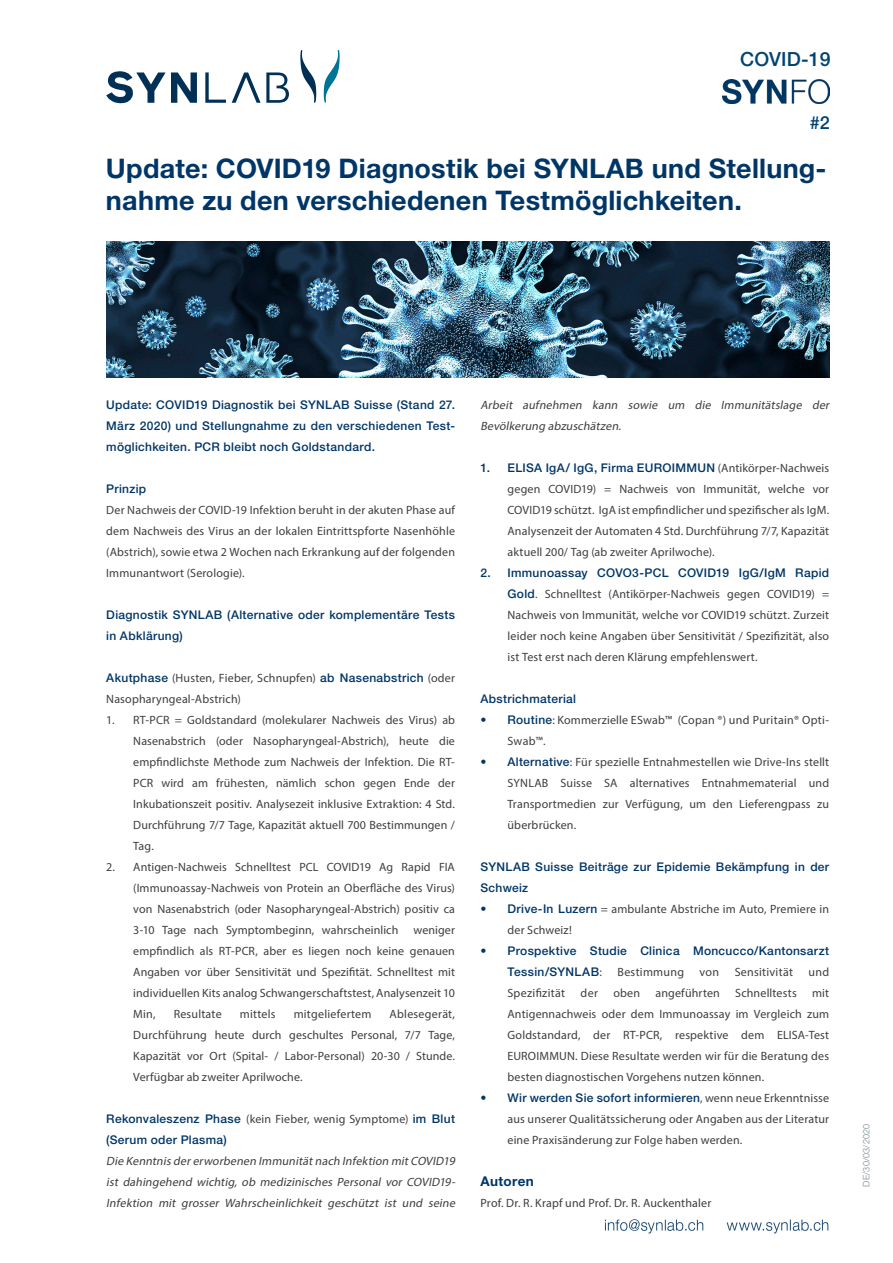
<style>
.page{position:relative;width:893px;height:1263px;background:#fff}
.page>*{position:absolute;margin:0;border:0;box-sizing:border-box;transform-origin:0 0}
.Haupttitel{font:700 27px/31.5px "Helvetica Neue LT Std";letter-spacing:.01em;color:#003667}
.t1{font:500 19.5px "Helvetica Neue LT Std";letter-spacing:.005em;color:#004372}
.t2{font:500 18px "Helvetica Neue LT Std";color:#004372}
.Lauftext{font:700 13.5px "Helvetica Neue LT Std";letter-spacing:.03em;color:#003667}
.Lauftext-2{font:12px/21px "Myriad Pro";letter-spacing:.015em;color:#3e3e3f;text-align:justify}
.Lauftext-3{font:500 12px/21px "Helvetica Neue LT Std";letter-spacing:.025em;color:#003667}
.Lauftext-4{font:italic 12px/21px "Myriad Pro";color:#3e3e3f;text-align:justify}
.t3{font:300 9px "Helvetica Neue LT Std";letter-spacing:.02em;color:#738994}
.s1{font-family:"Helvetica Neue LT Std";font-weight:500;color:#003667}
.s2{font-family:"Myriad Pro";font-weight:400;color:#3e3e3f}
</style>
<div class="page">
<svg style="left:300px;top:50px;width:16px;height:53px"></svg>
<svg style="left:324px;top:50px;width:16px;height:53px"></svg>
<svg style="left:205px;top:72px;width:21px;height:31px"></svg>
<svg style="left:106px;top:71px;width:91px;height:32px"></svg>
<svg style="left:232px;top:72px;width:57px;height:31px"></svg>
<img style="left:604px;top:1219px;width:225px;height:15px">
<img style="left:723px;top:79px;width:106px;height:24px">
<img style="left:106px;top:241px;width:723px;height:137px">
<h2 class="t1" style="left:740px;top:47px;width:92px">COVID-19</h2>
<h3 class="t2" style="left:810px;top:112px;width:22px">#2</h3>
<p class="Haupttitel" style="left:106px;top:152px;width:722px">Update: COVID19 Diagnostik bei SYNLAB und Stellung&shy;nahme zu den verschiedenen Testmöglichkeiten.</p>
<p class="Lauftext-3" style="left:106px;top:394px;width:350px;text-align:justify">Update: COVID19 Diagnostik bei SYNLAB Suisse (Stand 27.<br>März 2020) und Stellungnahme zu den verschiedenen Test&shy;möglichkeiten. PCR bleibt noch Goldstandard.</p>
<p class="Lauftext-3" style="left:106px;top:478px;width:41px">Prinzip</p>
<p class="Lauftext-2" style="left:106px;top:500px;width:350px">Der Nachweis der COVID-19 Infektion beruht in der akuten Phase auf dem Nachweis des Virus an der lokalen Eintrittspforte Nasenhöhle (Abstrich), sowie etwa 2 Wochen nach Erkrankung auf der folgenden Immunantwort (Serologie).</p>
<p class="Lauftext-3" style="left:106px;top:604px;width:350px">Diagnostik SYNLAB (Alternative oder komplementäre Tests in Abklärung)</p>
<p class="Lauftext-2" style="left:106px;top:668px;width:350px"><span class="s1">Akutphase</span> (Husten, Fieber, Schnupfen) <span class="s1">ab Nasenabstrich</span> (oder<br>Nasopharyngeal-Abstrich)</p>
<p class="Lauftext-2" style="left:133px;top:710px;width:323px;text-indent:-27px">1. RT-PCR = Goldstandard (molekularer Nachweis des Virus) ab Nasenabstrich (oder Nasopharyngeal-Abstrich), heute die empfindlichste Methode zum Nachweis der Infektion. Die RT-PCR wird am frühesten, nämlich schon gegen Ende der Inkubationszeit positiv. Analysezeit inklusive Extraktion: 4 Std.<br>Durchführung 7/7 Tage, Kapazität aktuell 700 Bestimmungen / Tag.</p>
<p class="Lauftext-2" style="left:133px;top:857px;width:323px;text-indent:-27px">2. Antigen-Nachweis Schnelltest PCL COVID19 Ag Rapid FIA (Immunoassay-Nachweis von Protein an Oberfläche des Virus) von Nasenabstrich (oder Nasopharyngeal-Abstrich) positiv ca 3-10 Tage nach Symptombeginn, wahrscheinlich</p>
<p class="Lauftext-2" style="left:133px;top:920px;width:323px;text-indent:280px">weniger empfindlich als RT-PCR, aber es liegen noch keine genauen Angaben vor über Sensitivität und Spezifität. Schnelltest mit individuellen Kits analog Schwangerschaftstest, Analysenzeit 10<br>Min,</p>
<p class="Lauftext-2" style="left:174px;top:1004px;width:49px">Resultate</p>
<p class="Lauftext-2" style="left:240px;top:1004px;width:37px">mittels</p>
<p class="Lauftext-2" style="left:294px;top:1004px;width:79px">mitgeliefertem</p>
<p class="Lauftext-2" style="left:133px;top:1004px;width:323px;text-indent:256px">Ablesegerät, Durchführung heute durch geschultes Personal, 7/7 Tage, Kapazität vor Ort (Spital- / Labor-Personal) 20-30 / Stunde.<br>Verfügbar ab zweiter Aprilwoche.</p>
<p class="Lauftext-3" style="left:106px;top:1108px;width:350px">Rekonvaleszenz Phase <span class="s2">(kein Fieber, wenig Symptome)</span> im Blut (Serum oder Plasma)</p>
<p class="Lauftext-4" style="left:106px;top:1151px;width:353px">Die Kenntnis dererworbenen Immunitätnach Infektion mitCOVID19 ist dahingehend wichtig, ob medizinisches Personal vor COVID19- Infektion mit grosser Wahrscheinlichkeit geschützt ist und seine</p>
<p class="Lauftext-4" style="left:480px;top:395px;width:353px">Arbeit aufnehmen kann sowie um die Immunitätslage der<br>Bevölkerung abzuschätzen.</p>
<p class="Lauftext-2" style="left:507px;top:458px;width:323px;text-indent:-27px"><span class="s1">1. ELISA IgA/ IgG, Firma EUROIMMUN</span> (Antikörper-Nachweis gegen COVID19) = Nachweis von Immunität, welche vor COVID19 schützt. IgA ist empfindlicher und spezifischer als IgM.<br>Analysenzeit der Automaten 4 Std. Durchführung 7/7, Kapazität aktuell 200/ Tag (ab zweiter Aprilwoche).</p>
<p class="Lauftext-2" style="left:507px;top:563px;width:323px;text-indent:-27px"><span class="s1">2. Immunoassay COVO3-PCL COVID19 IgG/IgM Rapid Gold</span>. Schnelltest (Antikörper-Nachweis gegen COVID19) = Nachweis von Immunität, welche vor COVID19 schützt. Zurzeit leider noch keine Angaben über Sensitivität / Spezifizität, also ist Test erst nach deren Klärung empfehlenswert.</p>
<p class="Lauftext-3" style="left:480px;top:688px;width:97px">Abstrichmaterial</p>
<p class="Lauftext-2" style="left:507px;top:710px;width:323px;text-indent:-27px"><span class="s1">• Routine</span>: Kommerzielle ESwab™ (Copan ®) und Puritain® Opti-<br>Swab™.</p>
<p class="Lauftext-2" style="left:507px;top:752px;width:323px;text-indent:-27px"><span class="s1">• Alternative</span>: Für spezielle Entnahmestellen wie Drive-Ins stellt SYNLAB Suisse SA alternatives Entnahmematerial und Transportmedien zur Verfügung, um den Lieferengpass zu überbrücken.</p>
<p class="Lauftext-3" style="left:480px;top:856px;width:350px">SYNLAB Suisse Beiträge zur Epidemie Bekämpfung in der<br>Schweiz</p>
<p class="Lauftext-2" style="left:507px;top:899px;width:323px;text-indent:-27px"><span class="s1">• Drive-In Luzern</span> = ambulante Abstriche im Auto, Premiere in der Schweiz!</p>
<p class="Lauftext-3" style="left:507px;top:940px;width:323px;text-indent:-27px">• Prospektive Studie Clinica Moncucco/Kantonsarzt<br>Tessin/SYNLAB<span class="s2">:</span></p>
<p class="Lauftext-2" style="left:617px;top:962px;width:68px">Bestimmung</p>
<p class="Lauftext-2" style="left:700px;top:962px;width:21px">von</p>
<p class="Lauftext-2" style="left:735px;top:962px;width:60px">Sensitivität</p>
<p class="Lauftext-2" style="left:809px;top:962px;width:22px">und</p>
<p class="Lauftext-2" style="left:507px;top:983px;width:59px">Spezifizität</p>
<p class="Lauftext-2" style="left:581px;top:983px;width:19px">der</p>
<p class="Lauftext-2" style="left:613px;top:983px;width:28px">oben</p>
<p class="Lauftext-2" style="left:655px;top:983px;width:66px">angeführten</p>
<p class="Lauftext-2" style="left:735px;top:983px;width:63px">Schnelltests</p>
<p class="Lauftext-2" style="left:507px;top:983px;width:323px;text-indent:305px">mit Antigennachweis oder dem Immunoassay im Vergleich zum Goldstandard, der RT-PCR, respektive dem ELISA-Test EUROIMMUN. Diese Resultate werden wir für die Beratung des besten diagnostischen Vorgehens nutzen können.</p>
<p class="Lauftext-2" style="left:507px;top:1088px;width:323px;text-indent:-27px"><span class="s1">• Wir werden Sie sofort informieren</span>, wenn neue Erkenntnisse aus unserer Qualitätssicherung oder Angaben aus der Literatur eine Praxisänderung zur Folge haben werden.</p>
<p class="Lauftext" style="left:480px;top:1173px;width:55px">Autoren</p>
<p class="Lauftext-2" style="left:480px;top:1193px;width:232px">Prof. Dr. R. Krapf und Prof. Dr. R. Auckenthaler</p>
<p class="t3" style="left:861px;top:1186px;width:64px;rotate:-90deg">DE/30/03/2020</p>
</div>
